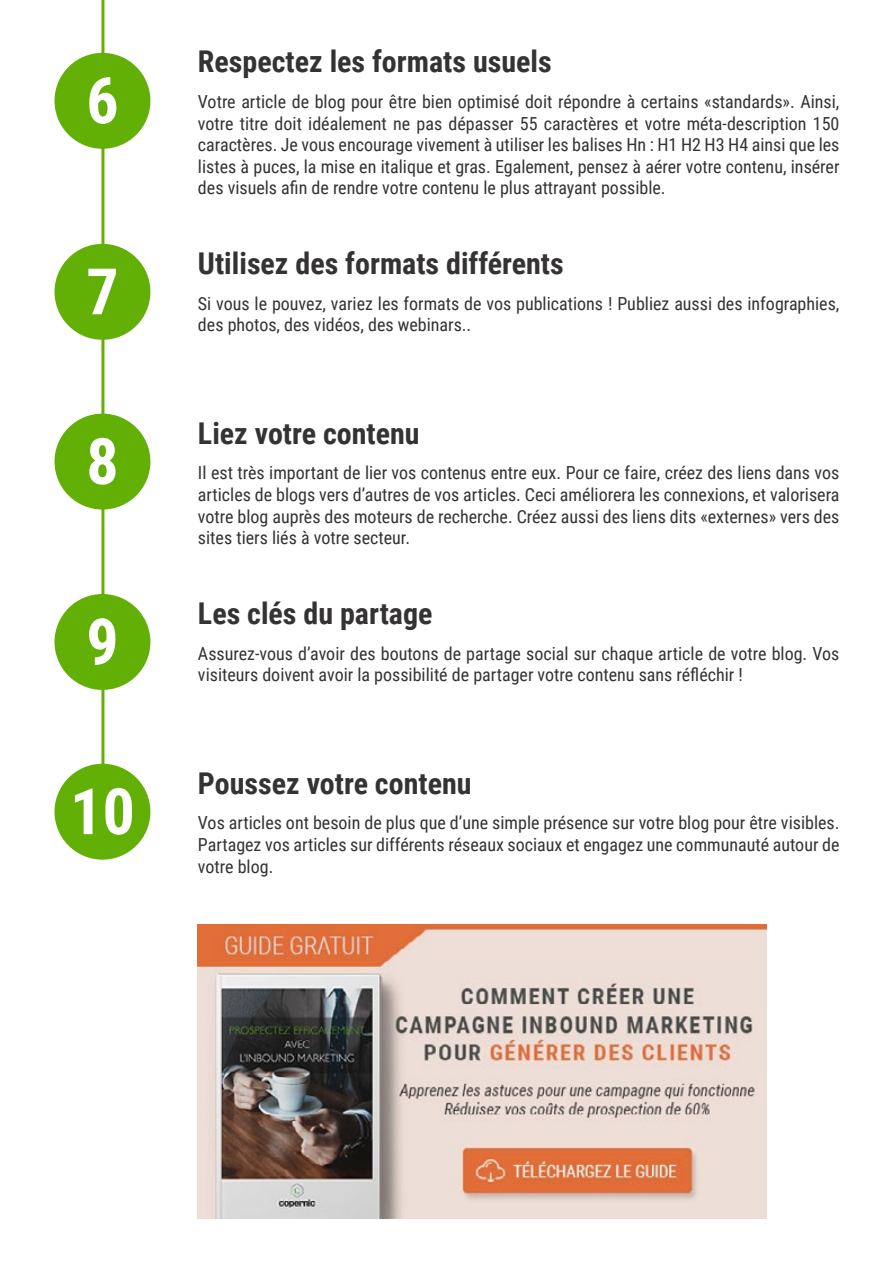
<style>
.page{position:relative;width:893px;height:1263px;background:#fff}
.page>*{position:absolute;margin:0;border:0;box-sizing:border-box;transform-origin:0 0}
.t1{font:700 64.2px "Roboto Condensed";color:#fff}
.t2{font:700 30px "Roboto Condensed";color:#343232}
.t3{font:18px/21.6px "Roboto Condensed";color:#343232;text-align:justify}
</style>
<div class="page">
<hr style="left:101px;top:0;width:3px;height:850px;background:#62b005">
<div style="left:55px;top:244px;width:95px;height:96px;background:#62b005;border-radius:50%"></div>
<div style="left:55px;top:53px;width:95px;height:96px;background:#62b005;border-radius:50%"></div>
<div style="left:55px;top:414px;width:95px;height:95px;background:#62b005;border-radius:50%"></div>
<div style="left:55px;top:594px;width:95px;height:96px;background:#62b005;border-radius:50%"></div>
<div style="left:55px;top:764px;width:95px;height:96px;background:#62b005;border-radius:50%"></div>
<img style="left:197px;top:924px;width:570px;height:294px">
<h1 class="t1" style="left:86px;top:55px;width:34px">6</h1>
<h1 class="t1" style="left:86px;top:246px;width:34px">7</h1>
<h1 class="t1" style="left:86px;top:416px;width:34px">8</h1>
<h1 class="t1" style="left:86px;top:597px;width:34px">9</h1>
<h1 class="t1" style="left:70px;top:766px;width:66px">10</h1>
<h2 class="t2" style="left:198px;top:40px;width:355px">Respectez les formats usuels</h2>
<p class="t3" style="left:198px;top:90px;width:643px">Votre article de blog pour être bien optimisé doit répondre à certains «standards». Ainsi, votre titre doit idéalement ne pas dépasser 55 caractères et votre méta-description 150 caractères. Je vous encourage vivement à utiliser les balises Hn : H1 H2 H3 H4 ainsi que les listes à puces, la mise en italique et gras. Egalement, pensez à aérer votre contenu, insérer des visuels afin de rendre votre contenu le plus attrayant possible.</p>
<h2 class="t2" style="left:198px;top:242px;width:367px">Utilisez des formats différents</h2>
<p class="t3" style="left:198px;top:292px;width:643px">Si vous le pouvez, variez les formats de vos publications ! Publiez aussi des infographies, des photos, des vidéos, des webinars..</p>
<h2 class="t2" style="left:198px;top:412px;width:223px">Liez votre contenu</h2>
<p class="t3" style="left:198px;top:461px;width:643px">Il est très important de lier vos contenus entre eux. Pour ce faire, créez des liens dans vos articles de blogs vers d’autres de vos articles. Ceci améliorera les connexions, et valorisera votre blog auprès des moteurs de recherche. Créez aussi des liens dits «externes» vers des sites tiers liés à votre secteur.</p>
<h2 class="t2" style="left:198px;top:592px;width:236px">Les clés du partage</h2>
<p class="t3" style="left:198px;top:642px;width:643px">Assurez-vous d’avoir des boutons de partage social sur chaque article de votre blog. Vos visiteurs doivent avoir la possibilité de partager votre contenu sans réfléchir !</p>
<h2 class="t2" style="left:198px;top:762px;width:275px">Poussez votre contenu</h2>
<p class="t3" style="left:198px;top:811px;width:643px">Vos articles ont besoin de plus que d’une simple présence sur votre blog pour être visibles.<br>Partagez vos articles sur différents réseaux sociaux et engagez une communauté autour de votre blog.</p>
</div>
